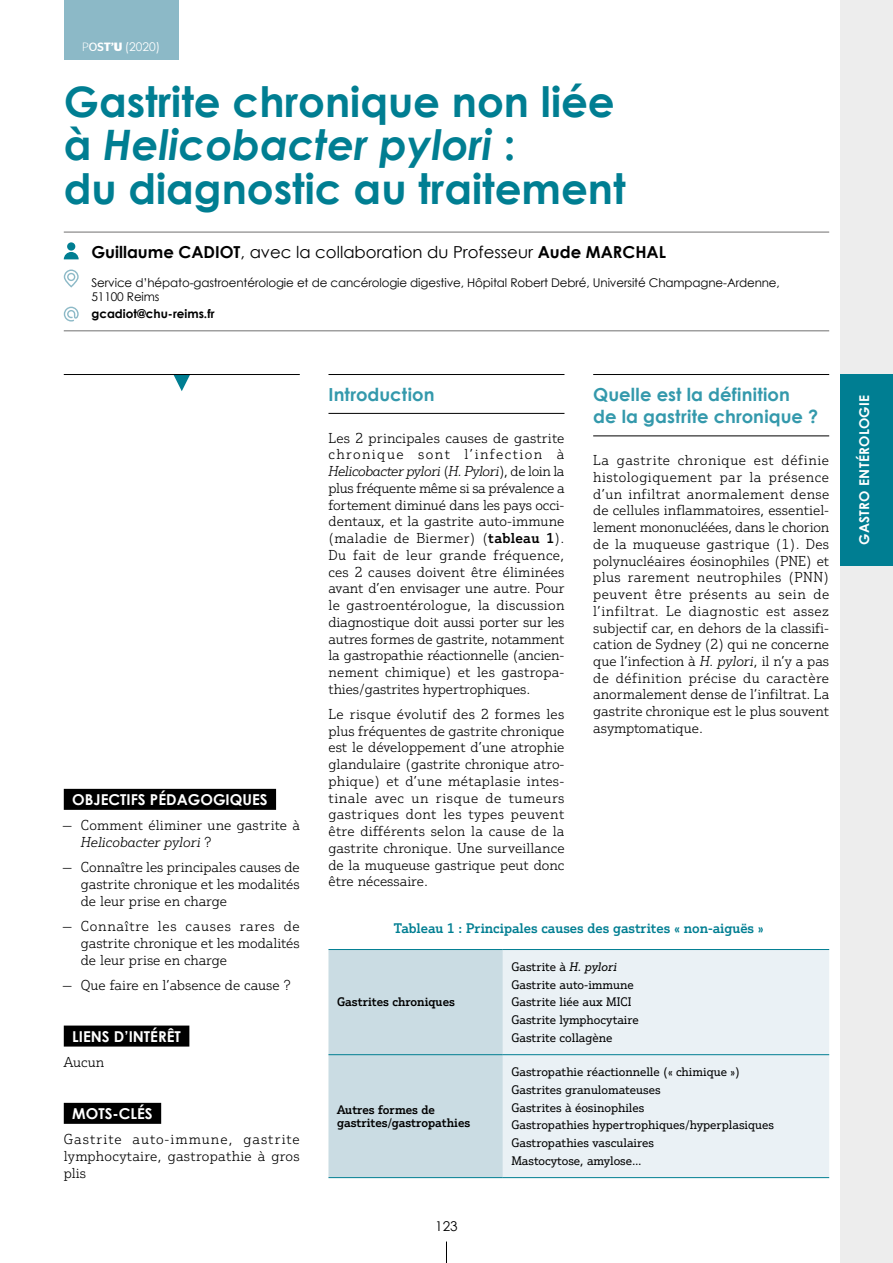
<style>
.page{position:relative;width:893px;height:1263px;background:#fff}
.page>*{position:absolute;margin:0;border:0;box-sizing:border-box;transform-origin:0 0}
.t1{font:700 42px/43.5px "Century Gothic";color:#007e92}
.t2{font:700 18px/22.5px "Century Gothic";letter-spacing:.01em;color:#3499ac}
.t3{font:16.5px "Century Gothic";color:#000}
.t4{font:700 15px "Century Gothic";color:#fff}
.t5{font:300 13.95px/16.8px "Justus Pro";color:#000;text-align:justify}
.t6{font:500 13.5px "Justus Pro";color:#007e92}
.t7{font:700 13.5px "Century Gothic";letter-spacing:.02em;color:#fff}
.t8{font:13.5px "Century Gothic";color:#000}
.t9{font:12px/17.7px "Justus Pro";color:#000}
.t10{font:12px/14.4px "Century Gothic";letter-spacing:-.01em;color:#000}
.t11{font:500 12px/13.5px "Justus Pro";color:#000}
.t12{font:700 12px "Century Gothic";color:#000}
.t13{font:12px "Century Gothic";color:#fff}
.s1{font-family:"Stag Sans";font-weight:300}
.s2{font-family:"Stag Sans"}
.s3{font-family:"Stag Sans";font-weight:500}
.s4{font-family:"Stag Sans";font-weight:600}
.s5{font-family:"Stag Sans";font-weight:700}
.s6{font-style:italic}
.s7{font-weight:700}
.s8{font-weight:500}
</style>
<div class="page">
<div style="left:64px;top:0;width:115px;height:60px;background:#8cb9c7"></div>
<div style="left:840px;top:0;width:53px;height:1263px;background:#ededed"></div>
<div style="left:840px;top:374px;width:53px;height:192px;background:#007e92"></div>
<svg style="left:446px;top:1242px;width:1px;height:21px"></svg>
<hr style="left:64px;top:232px;width:765px;height:1px;background:#706f6f">
<hr style="left:64px;top:330px;width:765px;height:1px;background:#706f6f">
<svg style="left:64px;top:242px;width:15px;height:17px"></svg>
<svg style="left:64px;top:269px;width:15px;height:19px"></svg>
<svg style="left:64px;top:307px;width:15px;height:14px"></svg>
<div style="left:64px;top:789px;width:212px;height:21px;background:#000"></div>
<div style="left:64px;top:1025px;width:125px;height:21px;background:#000"></div>
<div style="left:64px;top:1103px;width:97px;height:21px;background:#000"></div>
<hr style="left:328px;top:374px;width:236px;height:1px;background:#000">
<hr style="left:328px;top:413px;width:236px;height:1px;background:#000">
<hr style="left:593px;top:374px;width:236px;height:1px;background:#000">
<hr style="left:593px;top:436px;width:236px;height:1px;background:#000">
<svg style="left:173px;top:375px;width:17px;height:16px"></svg>
<hr style="left:64px;top:374px;width:236px;height:1px;background:#000">
<div style="left:328px;top:950px;width:175px;height:227px;background:#cadce3"></div>
<div style="left:503px;top:950px;width:326px;height:227px;background:#eaf1f5"></div>
<hr style="left:328px;top:1177px;width:175px;height:1px;background:#007e92">
<hr style="left:503px;top:1054px;width:326px;height:1px;background:#007e92">
<hr style="left:503px;top:1177px;width:326px;height:1px;background:#007e92">
<hr style="left:328px;top:1054px;width:175px;height:1px;background:#007e92">
<hr style="left:328px;top:949px;width:175px;height:1px;background:#007e92">
<hr style="left:503px;top:949px;width:326px;height:1px;background:#007e92">
<p class="t13" style="left:82px;top:38px;width:79px"><span class="s1">P</span><span class="s2">O</span><span class="s3">S</span><span class="s4">T’</span><span class="s5">U</span> (2020)</p>
<h1 class="t1" style="left:64px;top:78px;width:563px">Gastrite chronique non liée à <span class="s6">Helicobacter pylori</span> :<br>du diagnostic au traitement</h1>
<p class="t3" style="left:91px;top:240px;width:576px"><span class="s7">Guillaume CADIOT</span>, avec la collaboration du Professeur <span class="s7">Aude MARCHAL</span></p>
<p class="t10" style="left:91px;top:275px;width:690px">Service d’hépato-gastroentérologie et de cancérologie digestive, Hôpital Robert Debré, Université Champagne-Ardenne,<br>51100 Reims</p>
<p class="t12" style="left:91px;top:304px;width:125px">gcadiot@chu-reims.fr</p>
<p class="t4" style="left:72px;top:788px;width:197px">OBJECTIFS PÉDAGOGIQUES</p>
<p class="t5" style="left:81px;top:817px;width:221px;text-indent:-17px">— Comment éliminer une gastrite à<br><span class="s6">Helicobacter pylori</span> ?</p>
<p class="t5" style="left:81px;top:859px;width:220px;text-indent:-17px">— Connaître les principales causes de gastrite chronique et les modalités de leur prise en charge</p>
<p class="t5" style="left:81px;top:918px;width:220px;text-indent:-17px">— Connaître les causes rares de gastrite chronique et les modalités de leur prise en charge</p>
<p class="t5" style="left:64px;top:976px;width:228px">— Que faire en l’absence de cause ?</p>
<p class="t4" style="left:72px;top:1025px;width:110px">LIENS D’INTÉRÊT</p>
<p class="t5" style="left:64px;top:1053px;width:42px">Aucun</p>
<p class="t4" style="left:72px;top:1102px;width:82px">MOTS-CLÉS</p>
<p class="t5" style="left:64px;top:1131px;width:238px">Gastrite auto-immune, gastrite lymphocytaire, gastropathie à gros plis</p>
<p class="t2" style="left:328px;top:382px;width:108px">Introduction</p>
<p class="t5" style="left:328px;top:429px;width:238px">Les 2 principales causes de gastrite chronique sont l’infection à <span class="s6">Helicobacter pylori</span> (<span class="s6">H. Pylori</span>), de loin la plus fréquente même si sa prévalence a fortement diminué dans les pays occi&shy;dentaux, et la gastrite auto-immune (maladie de Biermer) (<span class="s8">tableau 1</span>).<br>Du fait de leur grande fréquence, ces 2 causes doivent être éliminées avant d’en envisager une autre. Pour le gastroentérologue, la discussion diagnostique doit aussi porter sur les autres formes de gastrite, notamment la gastropathie réactionnelle (ancien&shy;nement chimique) et les gastropa&shy;thies/gastrites hypertrophiques.</p>
<p class="t5" style="left:328px;top:705px;width:238px">Le risque évolutif des 2 formes les plus fréquentes de gastrite chronique est le développement d’une atrophie glandulaire (gastrite chronique atro&shy;phique) et d’une métaplasie intes&shy;tinale avec un risque de tumeurs gastriques dont les types peuvent être différents selon la cause de la gastrite chronique. Une surveillance de la muqueuse gastrique peut donc être nécessaire.</p>
<p class="t2" style="left:593px;top:382px;width:226px">Quelle est la définition<br>de la gastrite chronique ?</p>
<p class="t5" style="left:593px;top:451px;width:238px">La gastrite chronique est définie histologiquement par la présence d’un infiltrat anormalement dense de cellules inflammatoires, essentiel&shy;lement mononucléées, dans le chorion de la muqueuse gastrique (1). Des polynucléaires éosinophiles (PNE) et plus rarement neutrophiles (PNN) peuvent être présents au sein de l’infiltrat. Le diagnostic est assez subjectif car, en dehors de la classifi&shy;cation de Sydney (2) qui ne concerne que l’infection à <span class="s6">H. pylori</span>, il n’y a pas de définition précise du caractère anormalement dense de l’infiltrat. La gastrite chronique est le plus souvent asymptomatique.</p>
<p class="t6" style="left:394px;top:919px;width:372px">Tableau 1 : Principales causes des gastrites « non-aiguës »</p>
<p class="t11" style="left:337px;top:995px;width:119px">Gastrites chroniques</p>
<p class="t11" style="left:337px;top:1102px;width:135px">Autres formes de gastrites/gastropathies</p>
<p class="t8" style="left:435px;top:1216px;width:24px">123</p>
<p class="t9" style="left:511px;top:957px;width:129px">Gastrite à <span class="s6">H. pylori<br></span>Gastrite auto-immune<br>Gastrite liée aux MICI<br>Gastrite lymphocytaire<br>Gastrite collagène</p>
<p class="t9" style="left:511px;top:1063px;width:264px">Gastropathie réactionnelle (« chimique »)<br>Gastrites granulomateuses<br>Gastrites à éosinophiles<br>Gastropathies hypertrophiques/hyperplasiques Gastropathies vasculaires<br>Mastocytose, amylose…</p>
<p class="t7" style="left:854px;top:545px;width:151px;rotate:-90deg">GASTRO ENTÉROLOGIE</p>
</div>
